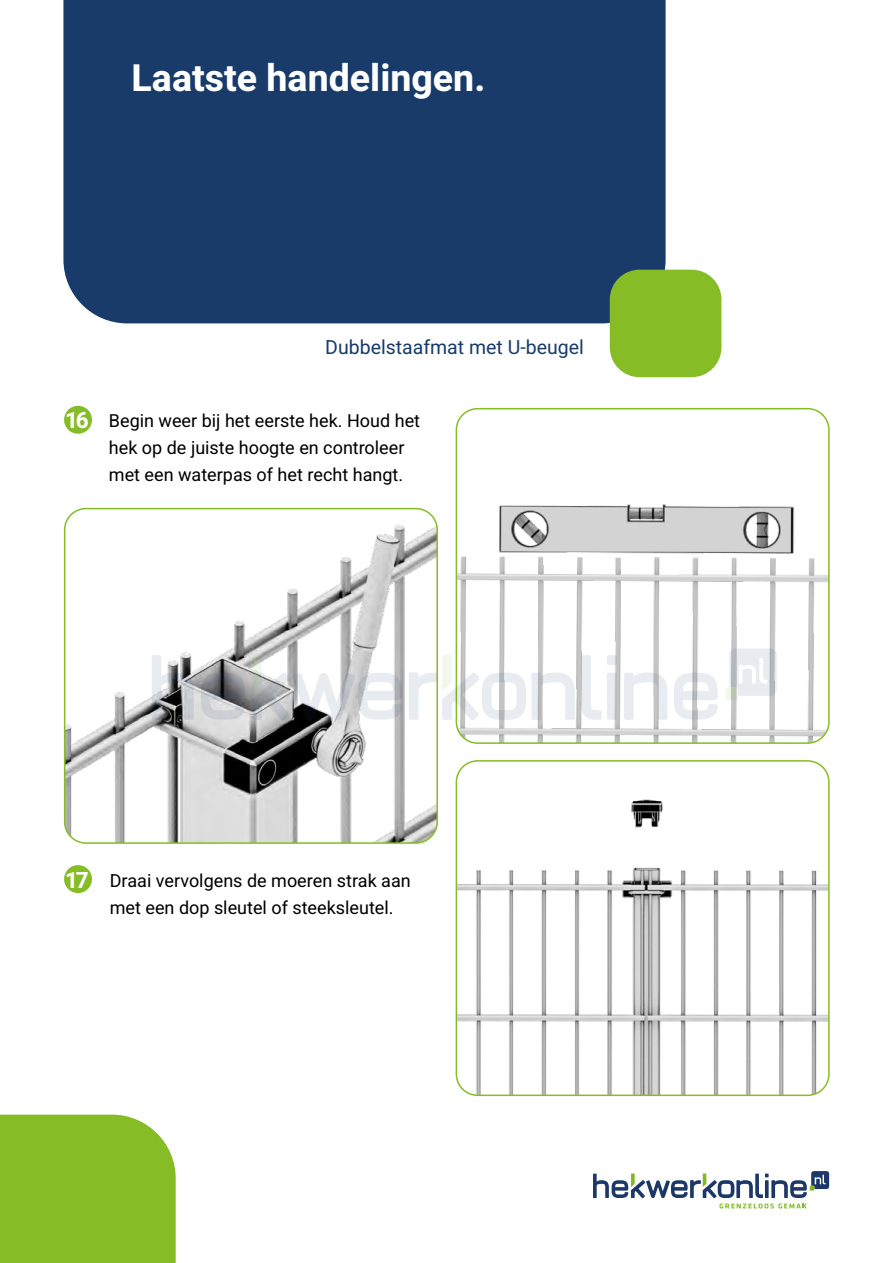
<style>
.page{position:relative;width:893px;height:1263px;background:#fff}
.page>*{position:absolute;margin:0;border:0;box-sizing:border-box;transform-origin:0 0}
.t1{font:700 37.5px "Heebo";color:#fff}
.t2{font:700 22.5px "Heebo";color:#fff}
.t3{font:19.5px "Heebo";color:#183b6a}
.t4{font:18px/27px "Heebo";color:#000}
</style>
<div class="page">
<div style="left:63px;top:0;width:603px;height:323px;background:#183b6a"></div>
<div style="left:610px;top:270px;width:111px;height:107px;background:#86bc25;border-radius:30px"></div>
<div style="left:0;top:1114px;width:176px;height:149px;background:#86bc25"></div>
<div style="left:64px;top:406px;width:28px;height:28px;background:#86bc25;border-radius:50%"></div>
<div style="left:64px;top:865px;width:28px;height:28px;background:#86bc25;border-radius:50%"></div>
<img style="left:456px;top:409px;width:371px;height:332px">
<div style="left:456px;top:408px;width:374px;height:336px;border:2px solid #86bc25;border-radius:21px"></div>
<img style="left:456px;top:763px;width:371px;height:332px">
<div style="left:456px;top:760px;width:374px;height:336px;border:2px solid #86bc25;border-radius:21px"></div>
<img style="left:67px;top:511px;width:368px;height:330px">
<div style="left:64px;top:508px;width:374px;height:336px;border:2px solid #86bc25;border-radius:21px"></div>
<svg style="left:725px;top:687px;width:13px;height:13px"></svg>
<svg style="left:152px;top:655px;width:42px;height:65px;background:#9fa0a2"></svg>
<svg style="left:409px;top:655px;width:166px;height:65px"></svg>
<svg style="left:624px;top:673px;width:43px;height:47px"></svg>
<svg style="left:581px;top:655px;width:21px;height:65px"></svg>
<svg style="left:729px;top:648px;width:48px;height:48px"></svg>
<svg style="left:674px;top:673px;width:44px;height:47px"></svg>
<svg style="left:607px;top:673px;width:10px;height:47px"></svg>
<svg style="left:607px;top:655px;width:10px;height:10px"></svg>
<svg style="left:201px;top:673px;width:44px;height:47px;background:#989a9d"></svg>
<svg style="left:252px;top:655px;width:150px;height:65px"></svg>
<svg style="left:593px;top:1171px;width:236px;height:37px"></svg>
<h1 class="t1" style="left:132px;top:52px;width:355px">Laatste handelingen.</h1>
<p class="t2" style="left:65px;top:405px;width:25px">16</p>
<p class="t3" style="left:325px;top:334px;width:260px">Dubbelstaafmat met U-beugel</p>
<p class="t4" style="left:109px;top:407px;width:313px">Begin weer bij het eerste hek. Houd het hek op de juiste hoogte en controleer met een waterpas of het recht hangt.</p>
<p class="t2" style="left:65px;top:864px;width:25px">17</p>
<p class="t4" style="left:110px;top:867px;width:302px">Draai vervolgens de moeren strak aan met een dop sleutel of steeksleutel.</p>
</div>
